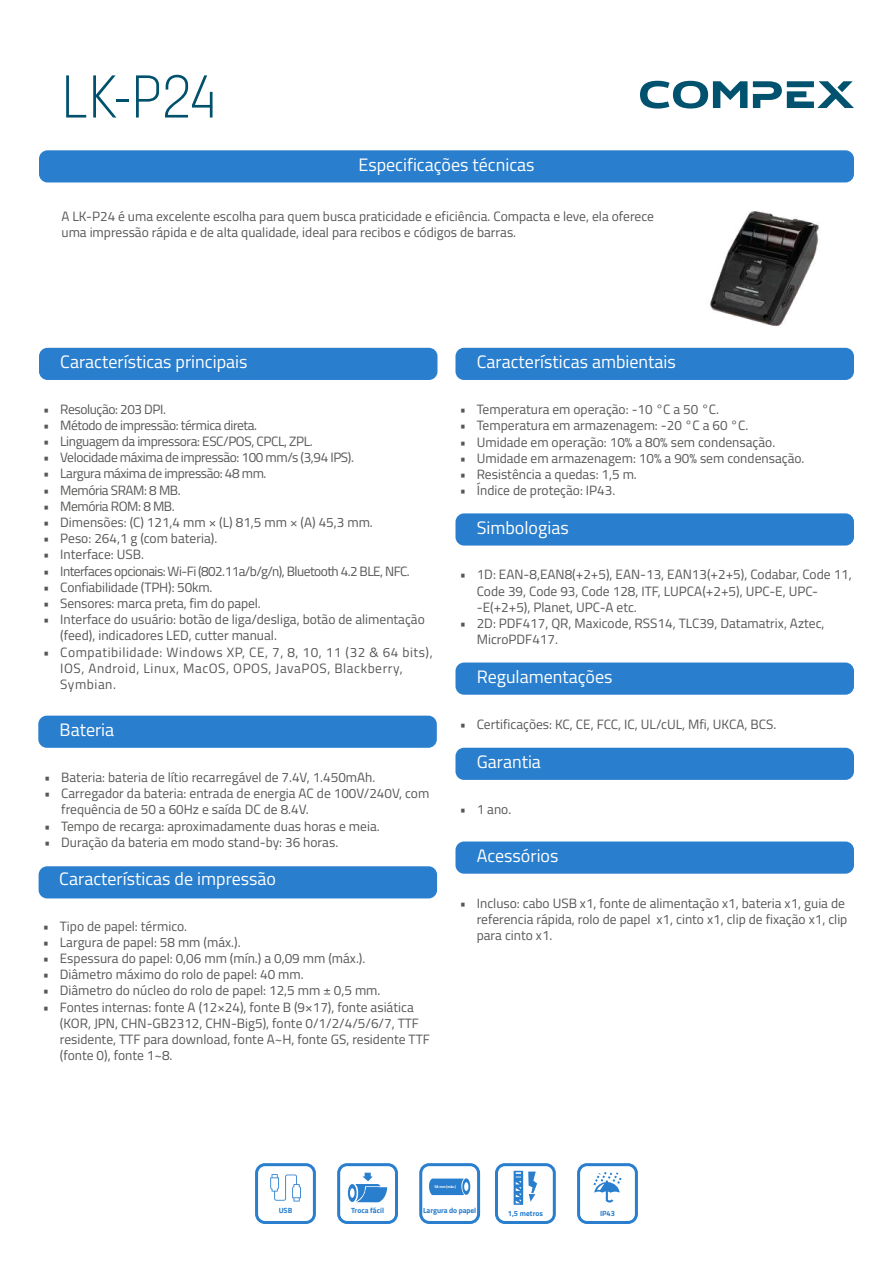
<style>
.page{position:relative;width:893px;height:1263px;background:#fff}
.page>*{position:absolute;margin:0;border:0;box-sizing:border-box;transform-origin:0 0}
.t1{font:300 condensed 60px "Neusa Next Pro";color:#01516d}
.t2{font:18px "Titillium Web";color:#fff}
.t3{font:13.5px/16.2px "Titillium Web";color:#575756}
.t4{font:13.5px "Titillium Web";letter-spacing:-.03em;color:#575756}
.t5{font:13.5px/16.2px "Titillium Web";letter-spacing:.04em;color:#575756}
.t6{font:13.5px "Titillium Web";letter-spacing:-.04em;color:#575756}
.t7{font:700 7.5px "Titillium Web";color:#297ecd}
.t8{font:700 3.75px "Titillium Web";letter-spacing:-.02em;color:#fbfafc}
</style>
<div class="page">
<div style="left:39px;top:150px;width:815px;height:32px;background:#297ecd;border-radius:9px"></div>
<img style="left:710px;top:211px;width:109px;height:116px">
<div style="left:39px;top:348px;width:398px;height:32px;background:#297ecd;border-radius:9px"></div>
<div style="left:39px;top:866px;width:398px;height:32px;background:#297ecd;border-radius:9px"></div>
<div style="left:455px;top:513px;width:399px;height:33px;background:#297ecd;border-radius:9px"></div>
<div style="left:455px;top:348px;width:399px;height:32px;background:#297ecd;border-radius:9px"></div>
<div style="left:455px;top:748px;width:399px;height:32px;background:#297ecd;border-radius:9px"></div>
<div style="left:455px;top:841px;width:399px;height:33px;background:#297ecd;border-radius:9px"></div>
<div style="left:455px;top:662px;width:399px;height:33px;background:#297ecd;border-radius:9px"></div>
<div style="left:38px;top:716px;width:399px;height:32px;background:#297ecd;border-radius:9px"></div>
<svg style="left:753px;top:81px;width:101px;height:27px"></svg>
<svg style="left:640px;top:81px;width:107px;height:28px"></svg>
<div style="left:255px;top:1163px;width:61px;height:61px;border:3px solid #297ecd;border-radius:9px"></div>
<div style="left:337px;top:1163px;width:61px;height:61px;border:3px solid #297ecd;border-radius:9px"></div>
<div style="left:419px;top:1163px;width:61px;height:61px;border:3px solid #297ecd;border-radius:9px"></div>
<svg style="left:348px;top:1173px;width:39px;height:29px"></svg>
<svg style="left:429px;top:1178px;width:41px;height:17px"></svg>
<div style="left:495px;top:1163px;width:61px;height:61px;border:3px solid #297ecd;border-radius:9px"></div>
<div style="left:577px;top:1163px;width:61px;height:61px;border:3px solid #297ecd;border-radius:9px"></div>
<svg style="left:514px;top:1171px;width:23px;height:34px"></svg>
<svg style="left:593px;top:1172px;width:29px;height:30px"></svg>
<svg style="left:270px;top:1174px;width:31px;height:27px"></svg>
<h1 class="t1" style="left:62px;top:60px;width:156px">LK-P24</h1>
<h2 class="t2" style="left:358px;top:151px;width:178px">Especificações técnicas</h2>
<p class="t3" style="left:62px;top:208px;width:594px">A LK-P24 é uma excelente escolha para quem busca praticidade e eficiência. Compacta e leve, ela oferece uma impressão rápida e de alta qualidade, ideal para recibos e códigos de barras.</p>
<h2 class="t2" style="left:60px;top:349px;width:189px">Características principais</h2>
<p class="t4" style="left:43px;top:399px;width:124px">• Resolução: 203 DPI.</p>
<p class="t4" style="left:43px;top:415px;width:215px">• Método de impressão: térmica direta.</p>
<p class="t4" style="left:43px;top:431px;width:271px">• Linguagem da impressora: ESC/POS, CPCL, ZPL.</p>
<p class="t4" style="left:43px;top:447px;width:312px">• Velocidade máxima de impressão: 100 mm/s (3,94 IPS).</p>
<p class="t4" style="left:43px;top:464px;width:225px">• Largura máxima de impressão: 48 mm.</p>
<p class="t4" style="left:43px;top:480px;width:139px">• Memória SRAM: 8 MB.</p>
<p class="t4" style="left:43px;top:496px;width:133px">• Memória ROM: 8 MB.</p>
<p class="t3" style="left:43px;top:513px;width:331px">• Dimensões: (C) 121,4 mm × (L) 81,5 mm × (A) 45,3 mm.</p>
<p class="t3" style="left:43px;top:530px;width:176px">• Peso: 264,1 g (com bateria).</p>
<p class="t3" style="left:43px;top:546px;width:102px">• Interface: USB.</p>
<p class="t6" style="left:43px;top:561px;width:368px">• Interfaces opcionais: Wi-Fi (802.11a/b/g/n), Bluetooth 4.2 BLE, NFC.</p>
<p class="t3" style="left:43px;top:578px;width:171px">• Confiabilidade (TPH): 50km.</p>
<p class="t3" style="left:43px;top:594px;width:219px">• Sensores: marca preta, fim do papel.</p>
<p class="t3" style="left:60px;top:611px;width:366px;text-indent:-17px">• Interface do usuário: botão de liga/desliga, botão de alimentação (feed), indicadores LED, cutter manual.</p>
<p class="t5" style="left:60px;top:643px;width:374px;text-indent:-17px">• Compatibilidade: Windows XP, CE, 7, 8, 10, 11 (32 &amp; 64 bits),<br>IOS, Android, Linux, MacOS, OPOS, JavaPOS, Blackberry,<br>Symbian.</p>
<h2 class="t2" style="left:60px;top:716px;width:56px">Bateria</h2>
<p class="t3" style="left:44px;top:768px;width:333px">• Bateria: bateria de lítio recarregável de 7.4V, 1.450mAh.</p>
<p class="t3" style="left:61px;top:785px;width:370px;text-indent:-17px">• Carregador da bateria: entrada de energia AC de 100V/240V, com frequência de 50 a 60Hz e saída DC de 8.4V.</p>
<p class="t3" style="left:44px;top:817px;width:337px">• Tempo de recarga: aproximadamente duas horas e meia.</p>
<p class="t3" style="left:44px;top:833px;width:296px">• Duração da bateria em modo stand-by: 36 horas.</p>
<h2 class="t2" style="left:59px;top:866px;width:218px">Características de impressão</h2>
<p class="t3" style="left:43px;top:917px;width:146px">• Tipo de papel: térmico.</p>
<p class="t3" style="left:43px;top:933px;width:199px">• Largura de papel: 58 mm (máx.).</p>
<p class="t3" style="left:43px;top:949px;width:324px">• Espessura do papel: 0,06 mm (mín.) a 0,09 mm (máx.).</p>
<p class="t3" style="left:43px;top:966px;width:262px">• Diâmetro máximo do rolo de papel: 40 mm.</p>
<p class="t3" style="left:43px;top:982px;width:339px">• Diâmetro do núcleo do rolo de papel: 12,5 mm ± 0,5 mm.</p>
<p class="t3" style="left:60px;top:998px;width:372px;text-indent:-17px">• Fontes internas: fonte A (12×24), fonte B (9×17), fonte asiática (KOR, JPN, CHN-GB2312, CHN-Big5), fonte 0/1/2/4/5/6/7, TTF residente, TTF para download, fonte A~H, fonte GS, residente TTF (fonte 0), fonte 1~8.</p>
<h2 class="t2" style="left:477px;top:349px;width:201px">Características ambientais</h2>
<p class="t3" style="left:460px;top:401px;width:261px">• Temperatura em operação: -10 °C a 50 °C.</p>
<p class="t3" style="left:460px;top:417px;width:290px">• Temperatura em armazenagem: -20 °C a 60 °C.</p>
<p class="t3" style="left:460px;top:433px;width:317px">• Umidade em operação: 10% a 80% sem condensação.</p>
<p class="t3" style="left:460px;top:449px;width:346px">• Umidade em armazenagem: 10% a 90% sem condensação.</p>
<p class="t3" style="left:460px;top:465px;width:179px">• Resistência a quedas: 1,5 m.</p>
<p class="t3" style="left:460px;top:482px;width:157px">• Índice de proteção: IP43.</p>
<h2 class="t2" style="left:477px;top:514px;width:93px">Simbologias</h2>
<p class="t3" style="left:477px;top:566px;width:376px;text-indent:-17px">• 1D: EAN-8,EAN8(+2+5), EAN-13, EAN13(+2+5), Codabar, Code 11,<br>Code 39, Code 93, Code 128, ITF, LUPCA(+2+5), UPC-E, UPC--E(+2+5), Planet, UPC-A etc.</p>
<p class="t3" style="left:477px;top:614px;width:349px;text-indent:-17px">• 2D: PDF417, QR, Maxicode, RSS14, TLC39, Datamatrix, Aztec,<br>MicroPDF417.</p>
<h2 class="t2" style="left:477px;top:663px;width:137px">Regulamentações</h2>
<p class="t3" style="left:460px;top:715px;width:318px">• Certificações: KC, CE, FCC, IC, UL/cUL, Mfi, UKCA, BCS.</p>
<h2 class="t2" style="left:477px;top:749px;width:66px">Garantia</h2>
<p class="t3" style="left:460px;top:800px;width:53px">• 1 ano.</p>
<h2 class="t2" style="left:477px;top:842px;width:83px">Acessórios</h2>
<p class="t3" style="left:477px;top:894px;width:372px;text-indent:-17px">• Incluso: cabo USB x1, fonte de alimentação x1, bateria x1, guia de referencia rápida, rolo de papel x1, cinto x1, clip de fixação x1, clip para cinto x1.</p>
<p class="t8" style="left:435px;top:1183px;width:23px">58 mm (máx.)</p>
<p class="t7" style="left:279px;top:1204px;width:15px">USB</p>
<p class="t7" style="left:351px;top:1204px;width:34px">Troca fácil</p>
<p class="t7" style="left:423px;top:1204px;width:55px">Largura do papel</p>
<p class="t7" style="left:508px;top:1207px;width:37px">1,5 metros</p>
<p class="t7" style="left:600px;top:1207px;width:16px">IP43</p>
</div>
